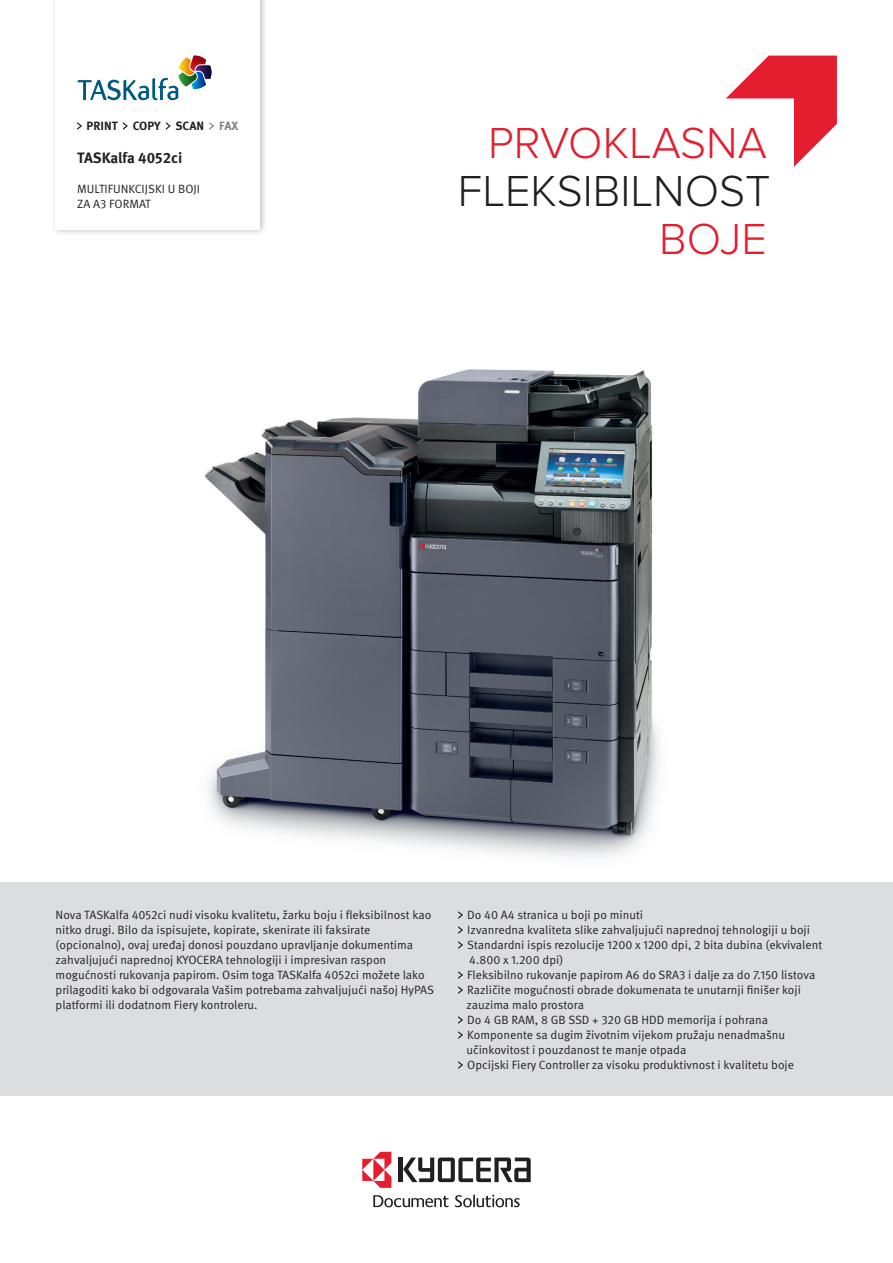
<style>
.page{position:relative;width:893px;height:1263px;background:#fff}
.page>*{position:absolute;margin:0;border:0;box-sizing:border-box;transform-origin:0 0}
.Headline{font:300 45px "Proxima Nova";color:#e41d2f}
.Headline-2{font:300 45px "Proxima Nova";color:#231f20}
.t1{font:700 15px "Meta Pro";letter-spacing:-.005em;color:#231f20}
.Bodycopy{font:12px/15px "Meta Pro Norm";color:#231f20}
.t2{font:700 12px "Meta Pro";color:#231f20}
.s1{color:#808285}
</style>
<div class="page">
<img style="left:204px;top:369px;width:455px;height:488px">
<hr style="left:399px;top:1157px;width:4px;height:25px;background:#231f20">
<svg style="left:403px;top:1157px;width:128px;height:25px"></svg>
<svg style="left:455px;top:1195px;width:65px;height:12px"></svg>
<svg style="left:373px;top:1195px;width:75px;height:12px"></svg>
<svg style="left:362px;top:1152px;width:29px;height:36px"></svg>
<div style="left:51px;top:0;width:216px;height:236px;background:#231f20;opacity:.3"></div>
<div style="left:56px;top:0;width:204px;height:230px;background:#fff"></div>
<svg style="left:77px;top:56px;width:134px;height:44px"></svg>
<div style="left:0;top:882px;width:893px;height:214px;background:#dcdddf"></div>
<svg style="left:726px;top:56px;width:111px;height:111px"></svg>
<svg style="left:77px;top:122px;width:5px;height:8px"></svg>
<svg style="left:123px;top:122px;width:5px;height:8px"></svg>
<svg style="left:166px;top:122px;width:4px;height:8px"></svg>
<svg style="left:209px;top:122px;width:5px;height:8px"></svg>
<svg style="left:458px;top:911px;width:5px;height:8px"></svg>
<svg style="left:458px;top:926px;width:5px;height:8px"></svg>
<svg style="left:458px;top:941px;width:5px;height:8px"></svg>
<svg style="left:458px;top:971px;width:5px;height:8px"></svg>
<svg style="left:458px;top:986px;width:5px;height:8px"></svg>
<svg style="left:458px;top:1016px;width:5px;height:8px"></svg>
<svg style="left:458px;top:1031px;width:5px;height:8px"></svg>
<svg style="left:458px;top:1061px;width:5px;height:8px"></svg>
<p class="t2" style="left:87px;top:116px;width:153px">PRINT COPY SCAN <span class="s1">FAX</span></p>
<p class="t1" style="left:77px;top:146px;width:107px">TASKalfa 4052ci</p>
<p class="Bodycopy" style="left:77px;top:181px;width:124px">MULTIFUNKCIJSKI U BOJI</p>
<p class="Bodycopy" style="left:77px;top:196px;width:75px">ZA A3 FORMAT</p>
<p class="Headline" style="left:488px;top:117px;width:280px">PRVOKLASNA</p>
<p class="Headline-2" style="left:458px;top:165px;width:314px">FLEKSIBILNOST</p>
<p class="Headline" style="left:659px;top:213px;width:109px">BOJE</p>
<p class="Bodycopy" style="left:56px;top:906px;width:377px">Nova TASKalfa 4052ci nudi visoku kvalitetu, žarku boju i fleksibilnost kao nitko drugi. Bilo da ispisujete, kopirate, skenirate ili faksirate</p>
<p class="Bodycopy" style="left:56px;top:936px;width:380px">(opcionalno), ovaj uređaj donosi pouzdano upravljanje dokumentima zahvaljujući naprednoj KYOCERA tehnologiji i impresivan raspon mogućnosti rukovanja papirom. Osim toga TASKalfa 4052ci možete lako prilagoditi kako bi odgovarala Vašim potrebama zahvaljujući našoj HyPAS platformi ili dodatnom Fiery kontroleru.</p>
<p class="Bodycopy" style="left:467px;top:906px;width:177px">Do 40 A4 stranica u boji po minuti</p>
<p class="Bodycopy" style="left:467px;top:921px;width:344px">Izvanredna kvaliteta slike zahvaljujući naprednoj tehnologiji u boji</p>
<p class="Bodycopy" style="left:467px;top:936px;width:357px">Standardni ispis rezolucije 1200 x 1200 dpi, 2 bita dubina (ekvivalent<br>4.800 x 1.200 dpi)</p>
<p class="Bodycopy" style="left:467px;top:966px;width:350px">Fleksibilno rukovanje papirom A6 do SRA3 i dalje za do 7.150 listova</p>
<p class="Bodycopy" style="left:466px;top:981px;width:336px">Različite mogućnosti obrade dokumenata te unutarnji finišer koji zauzima malo prostora</p>
<p class="Bodycopy" style="left:467px;top:1011px;width:302px">Do 4 GB RAM, 8 GB SSD + 320 GB HDD memorija i pohrana</p>
<p class="Bodycopy" style="left:466px;top:1026px;width:320px">Komponente sa dugim životnim vijekom pružaju nenadmašnu učinkovitost i pouzdanost te manje otpada</p>
<p class="Bodycopy" style="left:467px;top:1056px;width:328px">Opcijski Fiery Controller za visoku produktivnost i kvalitetu boje</p>
</div>
